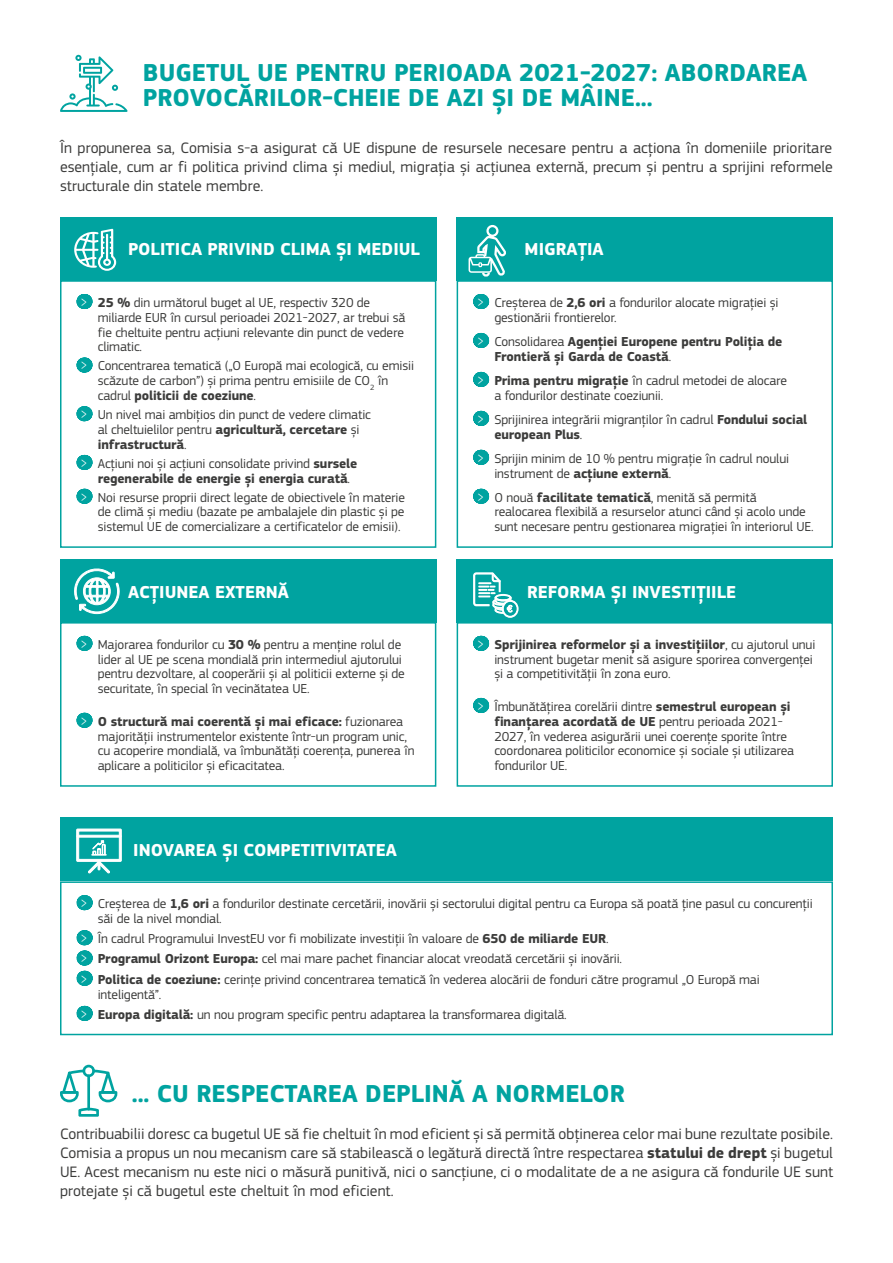
<style>
.page{position:relative;width:893px;height:1263px;background:#fff}
.page>*{position:absolute;margin:0;border:0;box-sizing:border-box;transform-origin:0 0}
.title_2{font:700 25.5px/25.5px "EC Square Sans Pro";color:#00a3a0}
.fig4_1{font:700 18px "EC Square Sans Pro";color:#fff}
.body_break{font:15.75px/18.9px "EC Square Sans Pro";color:#3c3c3b;text-align:justify}
.t1{font:13.5px/14.9px "EC Square Sans Pro";letter-spacing:-.01em;color:#3c3c3b}
.t2{font:700 13.5px/14.9px "EC Square Sans Pro";letter-spacing:-.01em;color:#3c3c3b}
.s1{font-weight:300;font-size:14.85px;color:#fff}
.s2{font-weight:700}
.s3{font-weight:400}
</style>
<div class="page">
<svg style="left:60px;top:1065px;width:57px;height:52px"></svg>
<svg style="left:60px;top:55px;width:68px;height:57px"></svg>
<div style="left:60px;top:817px;width:773px;height:64px;background:#00a3a0"></div>
<svg style="left:76px;top:829px;width:46px;height:44px"></svg>
<div style="left:60px;top:559px;width:376px;height:64px;background:#00a3a0"></div>
<svg style="left:74px;top:568px;width:46px;height:46px"></svg>
<div style="left:457px;top:217px;width:376px;height:64px;background:#00a3a0"></div>
<svg style="left:469px;top:224px;width:37px;height:53px"></svg>
<div style="left:60px;top:217px;width:376px;height:64px;background:#00a3a0"></div>
<svg style="left:74px;top:229px;width:42px;height:42px"></svg>
<div style="left:457px;top:559px;width:376px;height:64px;background:#00a3a0"></div>
<svg style="left:473px;top:572px;width:45px;height:46px"></svg>
<svg style="left:84px;top:294px;width:1px;height:15px"></svg>
<svg style="left:84px;top:358px;width:1px;height:15px"></svg>
<svg style="left:84px;top:406px;width:1px;height:15px"></svg>
<svg style="left:84px;top:455px;width:1px;height:15px"></svg>
<svg style="left:84px;top:489px;width:1px;height:15px"></svg>
<div style="left:60px;top:280px;width:376px;height:268px;border:2px solid #00a3a0"></div>
<svg style="left:84px;top:895px;width:1px;height:15px"></svg>
<svg style="left:84px;top:930px;width:1px;height:35px"></svg>
<svg style="left:84px;top:971px;width:1px;height:15px"></svg>
<svg style="left:84px;top:1006px;width:1px;height:15px"></svg>
<div style="left:60px;top:881px;width:773px;height:154px;border:2px solid #00a3a0"></div>
<svg style="left:481px;top:294px;width:1px;height:15px"></svg>
<svg style="left:481px;top:333px;width:1px;height:15px"></svg>
<svg style="left:481px;top:372px;width:1px;height:15px"></svg>
<svg style="left:481px;top:411px;width:1px;height:15px"></svg>
<svg style="left:481px;top:450px;width:1px;height:15px"></svg>
<svg style="left:481px;top:489px;width:1px;height:15px"></svg>
<div style="left:457px;top:280px;width:376px;height:268px;border:2px solid #00a3a0"></div>
<svg style="left:481px;top:636px;width:1px;height:15px"></svg>
<svg style="left:481px;top:698px;width:1px;height:15px"></svg>
<div style="left:457px;top:622px;width:376px;height:165px;border:2px solid #00a3a0"></div>
<svg style="left:84px;top:636px;width:1px;height:15px"></svg>
<svg style="left:84px;top:713px;width:1px;height:15px"></svg>
<div style="left:60px;top:622px;width:376px;height:165px;border:2px solid #00a3a0"></div>
<p class="title_2" style="left:143px;top:60px;width:666px">BUGETUL UE PENTRU PERIOADA 2021-2027: ABORDAREA<br>PROVOCĂRILOR-CHEIE DE AZI ȘI DE MÂINE...</p>
<p class="body_break" style="left:60px;top:139px;width:774px">În propunerea sa, Comisia s-a asigurat că UE dispune de resursele necesare pentru a acționa în domeniile prioritare esențiale, cum ar fi politica privind clima și mediul, migrația și acțiunea externă, precum și pentru a sprijini reformele structurale din statele membre.</p>
<p class="fig4_1" style="left:128px;top:239px;width:294px">POLITICA PRIVIND CLIMA ȘI MEDIUL</p>
<p class="fig4_1" style="left:525px;top:239px;width:81px">MIGRAȚIA</p>
<p class="t1" style="left:98px;top:295px;width:309px;text-indent:-17px"><span class="s1">&gt;</span> <span class="s2">25 %</span> din următorul buget al UE, respectiv 320 de miliarde EUR în cursul perioadei 2021-2027, ar trebui să fie cheltuite pentru acțiuni relevante din punct de vedere climatic.</p>
<p class="t1" style="left:98px;top:359px;width:318px;text-indent:-17px"><span class="s1">&gt;</span> Concentrarea tematică („O Europă mai ecologică, cu emisii scăzute de carbon”) și prima pentru emisiile de CO<sub>2</sub> în cadrul <span class="s2">politicii de coeziune</span>.</p>
<p class="t1" style="left:98px;top:407px;width:275px;text-indent:-17px"><span class="s1">&gt;</span> Un nivel mai ambițios din punct de vedere climatic al cheltuielilor pentru <span class="s2">agricultură, cercetare</span> și <span class="s2">infrastructură</span>.</p>
<p class="t2" style="left:98px;top:456px;width:261px;text-indent:-17px"><span class="s1">&gt;</span> <span class="s3">Acțiuni noi și acțiuni consolidate privind</span> sursele regenerabile de energie și energia curată<span class="s3">.</span></p>
<p class="t1" style="left:98px;top:490px;width:309px;text-align:justify;text-indent:-17px"><span class="s1">&gt;</span> Noi resurse proprii direct legate de obiectivele în materie de climă și mediu (bazate pe ambalajele din plastic și pe sistemul UE de comercializare a certificatelor de emisii).</p>
<p class="t1" style="left:494px;top:295px;width:286px;text-indent:-17px"><span class="s1">&gt;</span> Creșterea de <span class="s2">2,6 ori</span> a fondurilor alocate migrației și gestionării frontierelor.</p>
<p class="t2" style="left:494px;top:334px;width:290px;text-indent:-17px"><span class="s1">&gt;</span> <span class="s3">Consolidarea</span> Agenției Europene pentru Poliția de<br>Frontieră și Garda de Coastă<span class="s3">.</span></p>
<p class="t1" style="left:494px;top:373px;width:294px;text-indent:-17px"><span class="s1">&gt;</span> <span class="s2">Prima pentru migrație</span> în cadrul metodei de alocare a fondurilor destinate coeziunii.</p>
<p class="t1" style="left:494px;top:412px;width:314px;text-indent:-17px"><span class="s1">&gt;</span> Sprijinirea integrării migranților în cadrul <span class="s2">Fondului social european Plus</span>.</p>
<p class="t1" style="left:494px;top:451px;width:296px;text-indent:-17px"><span class="s1">&gt;</span> Sprijin minim de 10 % pentru migrație în cadrul noului instrument de <span class="s2">acțiune externă</span>.</p>
<p class="t1" style="left:494px;top:490px;width:321px;text-indent:-17px"><span class="s1">&gt;</span> O nouă <span class="s2">facilitate tematică</span>, menită să permită realocarea flexibilă a resurselor atunci când și acolo unde sunt necesare pentru gestionarea migrației în interiorul UE.</p>
<p class="fig4_1" style="left:128px;top:581px;width:162px">ACȚIUNEA EXTERNĂ</p>
<p class="fig4_1" style="left:527px;top:581px;width:211px">REFORMA ȘI INVESTIȚIILE</p>
<p class="t1" style="left:98px;top:637px;width:309px;text-indent:-17px"><span class="s1">&gt;</span> Majorarea fondurilor cu <span class="s2">30 %</span> pentru a menține rolul de lider al UE pe scena mondială prin intermediul ajutorului pentru dezvoltare, al cooperării și al politicii externe și de securitate, în special în vecinătatea UE.</p>
<p class="t1" style="left:98px;top:714px;width:318px;text-indent:-17px"><span class="s1">&gt;</span> <span class="s2">O structură mai coerentă și mai eficace:</span> fuzionarea majorității instrumentelor existente într-un program unic, cu acoperire mondială, va îmbunătăți coerența, punerea în aplicare a politicilor și eficacitatea.</p>
<p class="t1" style="left:494px;top:637px;width:322px;text-indent:-17px"><span class="s1">&gt;</span> <span class="s2">Sprijinirea reformelor și a investițiilor</span>, cu ajutorul unui instrument bugetar menit să asigure sporirea convergenței și a competitivității în zona euro.</p>
<p class="t1" style="left:494px;top:699px;width:301px;text-indent:-17px"><span class="s1">&gt;</span> Îmbunătățirea corelării dintre <span class="s2">semestrul european și finanțarea acordată de UE</span> pentru perioada 2021- 2027, în vederea asigurării unei coerențe sporite între coordonarea politicilor economice și sociale și utilizarea fondurilor UE.</p>
<p class="fig4_1" style="left:133px;top:839px;width:265px">INOVAREA ȘI COMPETITIVITATEA</p>
<p class="t1" style="left:98px;top:896px;width:716px;text-indent:-17px"><span class="s1">&gt;</span> Creșterea de <span class="s2">1,6 ori</span> a fondurilor destinate cercetării, inovării și sectorului digital pentru ca Europa să poată ține pasul cu concurenții săi de la nivel mondial.</p>
<p class="t1" style="left:81px;top:931px;width:529px"><span class="s1">&gt;</span> În cadrul Programului InvestEU vor fi mobilizate investiții în valoare de <span class="s2">650 de miliarde EUR</span>.</p>
<p class="t1" style="left:81px;top:951px;width:543px"><span class="s1">&gt;</span> <span class="s2">Programul Orizont Europa:</span> cel mai mare pachet financiar alocat vreodată cercetării și inovării.</p>
<p class="t1" style="left:98px;top:972px;width:663px;text-indent:-17px"><span class="s1">&gt;</span> <span class="s2">Politica de coeziune:</span> cerințe privind concentrarea tematică în vederea alocării de fonduri către programul „O Europă mai inteligentă”.</p>
<p class="t1" style="left:81px;top:1007px;width:487px"><span class="s1">&gt;</span> <span class="s2">Europa digitală:</span> un nou program specific pentru adaptarea la transformarea digitală.</p>
<p class="title_2" style="left:132px;top:1082px;width:495px">... CU RESPECTAREA DEPLINĂ A NORMELOR</p>
<p class="body_break" style="left:60px;top:1124px;width:775px">Contribuabilii doresc ca bugetul UE să fie cheltuit în mod eficient și să permită obținerea celor mai bune rezultate posibile.<br>Comisia a propus un nou mecanism care să stabilească o legătură directă între respectarea <span class="s2">statului de drept</span> și bugetul UE. Acest mecanism nu este nici o măsură punitivă, nici o sancțiune, ci o modalitate de a ne asigura că fondurile UE sunt protejate și că bugetul este cheltuit în mod eficient.</p>
</div>
